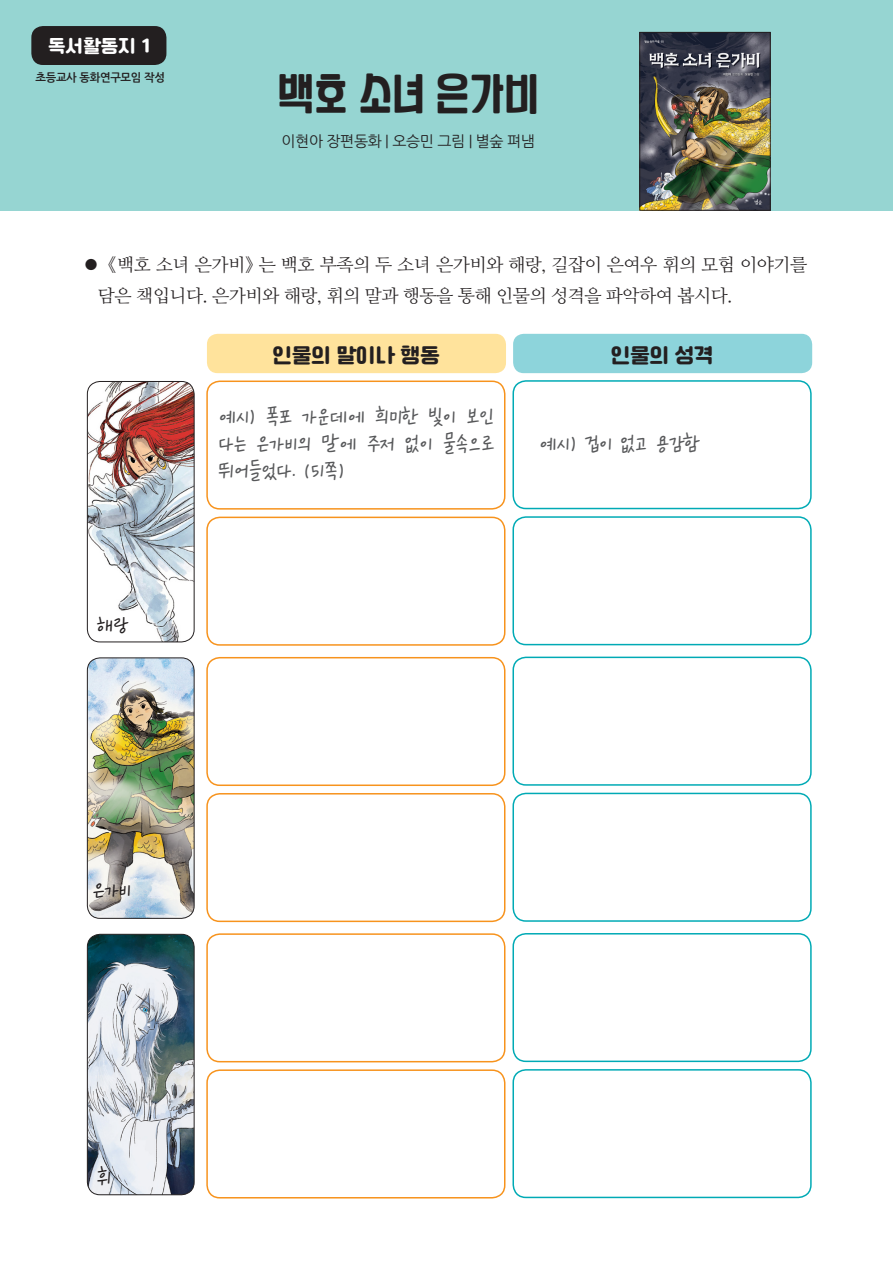
<style>
.page{position:relative;width:893px;height:1263px;background:#fff}
.page>*{position:absolute;margin:0;border:0;box-sizing:border-box;transform-origin:0 0}
.t1{font:39.9px "YANGJIN";color:#231f20}
.t2{font:27px/27px "Gangwon Edu Hyeonok T OTF Medium";letter-spacing:-.025em;color:#57585a;text-align:justify}
.t3{font:25.5px "Gangwon Edu Hyeonok T OTF Medium";color:#231f20}
.t4{font:21px "Cafe 24 Ssurround";letter-spacing:-.025em;color:#231f20}
.t5{font:18.45px "Cafe 24 Ssurround";color:#fff}
.t6{font:18px/31.5px "Nanum Myeongjo OTF";letter-spacing:-.025em;color:#231f20}
.t7{font:15px "Nanum Gothic OTF";letter-spacing:-.025em;color:#231f20}
.t8{font:11.25px "Nanum Gothic OTF Bold";letter-spacing:-.025em;color:#231f20}
.s1{font-family:"Nanum Gothic OTF";font-size:15px}
</style>
<div class="page">
<div style="left:0;top:0;width:893px;height:211px;background:#96d5d2"></div>
<div style="left:31px;top:26px;width:135px;height:39px;background:#231f20;border-radius:12px"></div>
<img style="left:641px;top:34px;width:127px;height:174px">
<div style="left:639px;top:32px;width:131px;height:178px;border:1px solid #231f20"></div>
<div style="left:206px;top:380px;width:299px;height:130px;border:2px solid #f7931d;border-radius:13px"></div>
<div style="left:206px;top:657px;width:299px;height:129px;border:2px solid #f7931d;border-radius:13px"></div>
<div style="left:206px;top:933px;width:299px;height:129px;border:2px solid #f7931d;border-radius:13px"></div>
<div style="left:206px;top:517px;width:299px;height:129px;border:2px solid #f7931d;border-radius:13px"></div>
<div style="left:206px;top:793px;width:299px;height:129px;border:2px solid #f7931d;border-radius:13px"></div>
<div style="left:206px;top:1069px;width:299px;height:129px;border:2px solid #f7931d;border-radius:13px"></div>
<img style="left:87px;top:381px;width:107px;height:261px">
<div style="left:87px;top:381px;width:107px;height:261px;border:1px solid #231f20;border-radius:13px"></div>
<img style="left:87px;top:658px;width:107px;height:260px">
<div style="left:87px;top:658px;width:107px;height:260px;border:1px solid #231f20;border-radius:13px"></div>
<img style="left:87px;top:934px;width:107px;height:261px">
<div style="left:87px;top:934px;width:107px;height:261px;border:1px solid #231f20;border-radius:13px"></div>
<div style="left:512px;top:380px;width:300px;height:129px;border:2px solid #00aab5;border-radius:13px"></div>
<div style="left:512px;top:657px;width:300px;height:129px;border:2px solid #00aab5;border-radius:13px"></div>
<div style="left:512px;top:933px;width:300px;height:129px;border:2px solid #00aab5;border-radius:13px"></div>
<div style="left:512px;top:516px;width:300px;height:129px;border:2px solid #00aab5;border-radius:13px"></div>
<div style="left:512px;top:793px;width:300px;height:129px;border:2px solid #00aab5;border-radius:13px"></div>
<div style="left:512px;top:1069px;width:300px;height:129px;border:2px solid #00aab5;border-radius:13px"></div>
<div style="left:207px;top:334px;width:299px;height:39px;background:#ffe39c;border-radius:11px"></div>
<div style="left:513px;top:334px;width:299px;height:39px;background:#8dd4db;border-radius:11px"></div>
<p class="t5" style="left:48px;top:37px;width:105px">독서활동지 1</p>
<p class="t8" style="left:35px;top:72px;width:131px">초등교사 동화연구모임 작성</p>
<h1 class="t1" style="left:278px;top:67px;width:263px">백호 소녀 은가비</h1>
<p class="t7" style="left:282px;top:132px;width:255px">이현아 장편동화 | 오승민 그림 | 별숲 펴냄</p>
<p class="t6" style="left:98px;top:248px;width:711px;text-indent:-14px"><span class="s1">●</span> 《백호 소녀 은가비》는 백호 부족의 두 소녀 은가비와 해랑, 길잡이 은여우 휘의 모험 이야기를 담은 책입니다. 은가비와 해랑, 휘의 말과 행동을 통해 인물의 성격을 파악하여 봅시다.</p>
<p class="t4" style="left:272px;top:345px;width:169px">인물의 말이나 행동</p>
<p class="t4" style="left:611px;top:345px;width:105px">인물의 성격</p>
<h3 class="t3" style="left:96px;top:612px;width:34px">해랑</h3>
<h2 class="t2" style="left:218px;top:402px;width:278px">예시) 폭포 가운데에 희미한 빛이 보인 다는 은가비의 말에 주저 없이 물속으로 뛰어들었다. (51쪽)</h2>
<h2 class="t2" style="left:539px;top:430px;width:163px">예시) 겁이 없고 용감함</h2>
<h3 class="t3" style="left:92px;top:876px;width:41px">은가비</h3>
<h3 class="t3" style="left:96px;top:1164px;width:17px">휘</h3>
</div>
